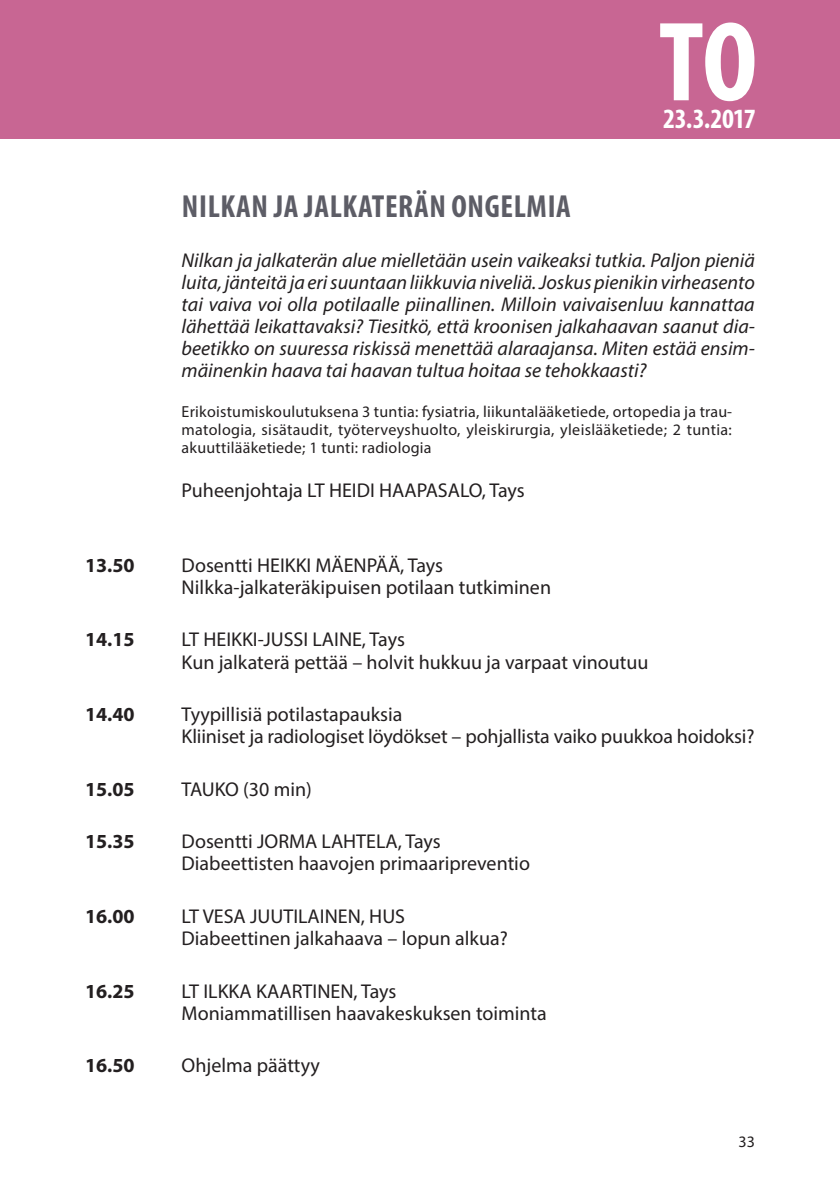
<style>
.page{position:relative;width:840px;height:1191px;background:#fff}
.page>*{position:absolute;margin:0;border:0;box-sizing:border-box;transform-origin:0 0}
.t1{font:700 condensed 114px "Myriad Pro";color:#fff}
.o1_L{font:700 condensed 32px "Myriad Pro";letter-spacing:.02em;color:#5d5d66}
.t2{font:700 condensed 28px "Myriad Pro";letter-spacing:-.02em;color:#fff}
.L2_L{font:italic 20px/22px "Myriad Pro";color:#231f20;text-align:justify}
.L2_L-2{font:20px "Myriad Pro";color:#231f20}
.L1_L{font:20px "Myriad Pro";color:#231f20}
.L1_L-2{font:700 20px "Myriad Pro";color:#231f20}
.petit_L{font:16px/18px "Myriad Pro";letter-spacing:.015em;color:#231f20;text-align:justify}
</style>
<div class="page">
<div style="left:0;top:0;width:839px;height:138px;background:#c86693"></div>
<h1 class="t1" style="left:658px;top:-9px;width:100px">TO</h1>
<h3 class="t2" style="left:662px;top:102px;width:94px">23.3.2017</h3>
<p class="o1_L" style="left:182px;top:186px;width:390px">NILKAN JA JALKATERÄN ONGELMIA</p>
<p class="L2_L" style="left:181px;top:249px;width:574px">Nilkan ja jalkaterän alue mielletään usein vaikeaksi tutkia. Paljon pieniä luita, jänteitä ja eri suuntaan liikkuvia niveliä. Joskus pienikin virheasento tai vaiva voi olla potilaalle piinallinen. Milloin vaivaisenluu kannattaa lähettää leikattavaksi? Tiesitkö, että kroonisen jalkahaavan saanut dia&shy;beetikko on suuressa riskissä menettää alaraajansa. Miten estää ensim&shy;mäinenkin haava tai haavan tultua hoitaa se tehokkaasti?</p>
<p class="petit_L" style="left:181px;top:402px;width:552px">Erikoistumiskoulutuksena 3 tuntia: fysiatria, liikuntalääketiede, ortopedia ja trau&shy;matologia, sisätaudit, työterveyshuolto, yleiskirurgia, yleislääketiede; 2 tuntia: akuuttilääketiede; 1 tunti: radiologia</p>
<p class="L2_L-2" style="left:181px;top:478px;width:344px">Puheenjohtaja LT HEIDI HAAPASALO, Tays</p>
<p class="L1_L-2" style="left:85px;top:552px;width:51px">13.50</p>
<p class="L1_L" style="left:181px;top:553px;width:263px">Dosentti HEIKKI MÄENPÄÄ, Tays</p>
<p class="L2_L-2" style="left:181px;top:575px;width:371px">Nilkka-jalkateräkipuisen potilaan tutkiminen</p>
<p class="L1_L-2" style="left:85px;top:626px;width:51px">14.15</p>
<p class="L1_L" style="left:181px;top:627px;width:225px">LT HEIKKI-JUSSI LAINE, Tays</p>
<p class="L2_L-2" style="left:181px;top:649px;width:468px">Kun jalkaterä pettää – holvit hukkuu ja varpaat vinoutuu</p>
<p class="L1_L-2" style="left:85px;top:701px;width:51px">14.40</p>
<p class="L1_L" style="left:181px;top:702px;width:222px">Tyypillisiä potilastapauksia</p>
<p class="L2_L-2" style="left:181px;top:724px;width:574px">Kliiniset ja radiologiset löydökset – pohjallista vaiko puukkoa hoidoksi?</p>
<p class="L1_L-2" style="left:85px;top:776px;width:51px">15.05</p>
<p class="L1_L" style="left:181px;top:776px;width:132px">TAUKO (30 min)</p>
<p class="L1_L-2" style="left:85px;top:828px;width:51px">15.35</p>
<p class="L1_L" style="left:181px;top:829px;width:260px">Dosentti JORMA LAHTELA, Tays</p>
<p class="L2_L-2" style="left:181px;top:851px;width:350px">Diabeettisten haavojen primaaripreventio</p>
<p class="L1_L-2" style="left:85px;top:903px;width:51px">16.00</p>
<p class="L1_L" style="left:181px;top:904px;width:225px">LT VESA JUUTILAINEN, HUS</p>
<p class="L2_L-2" style="left:181px;top:926px;width:327px">Diabeettinen jalkahaava – lopun alkua?</p>
<p class="L1_L-2" style="left:85px;top:977px;width:51px">16.25</p>
<p class="L1_L" style="left:181px;top:978px;width:216px">LT ILKKA KAARTINEN, Tays</p>
<p class="L2_L-2" style="left:181px;top:1000px;width:366px">Moniammatillisen haavakeskuksen toiminta</p>
<p class="L1_L-2" style="left:85px;top:1052px;width:51px">16.50</p>
<p class="L1_L" style="left:181px;top:1053px;width:140px">Ohjelma päättyy</p>
<p class="petit_L" style="left:738px;top:1132px;width:18px">33</p>
</div>
